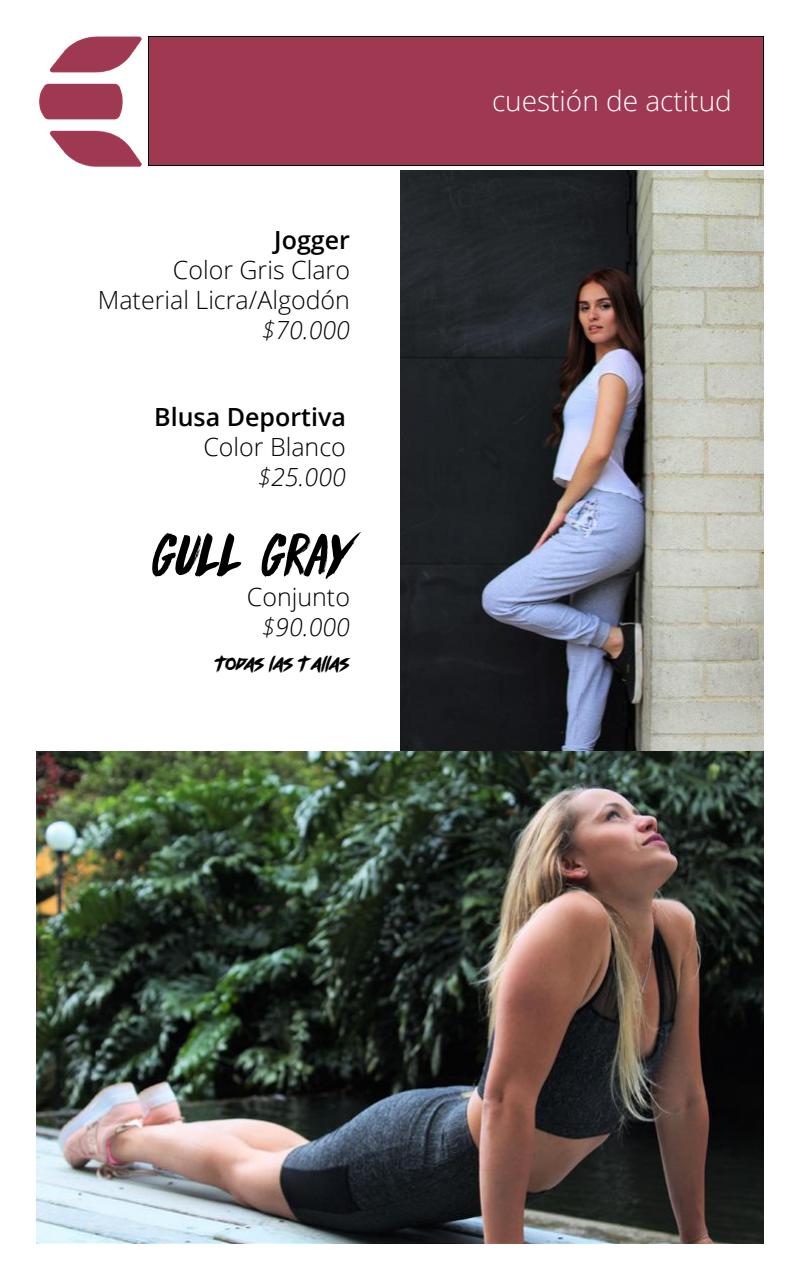
<style>
.page{position:relative;width:800px;height:1280px;background:#fff}
.page>*{position:absolute;margin:0;border:0;box-sizing:border-box;transform-origin:0 0}
.t1{font:60px "DK Knucklebones";letter-spacing:-.01em;color:#000}
.t2{font:300 28px "Open Sans";color:#fff}
.t3{font:300 25px/30px "Open Sans";color:#000;text-align:right}
.t4{font:italic 300 25px "Open Sans";color:#000}
.t5{font:600 25px "Open Sans";color:#000}
.t6{font:17px "outrunfuture";letter-spacing:-.055em;color:#000}
</style>
<div class="page">
<div style="left:148px;top:36px;width:616px;height:130px;background:#9f3851"></div>
<div style="left:148px;top:36px;width:616px;height:130px;border:1px solid #000"></div>
<img style="left:39px;top:36px;width:103px;height:131px">
<img style="left:36px;top:751px;width:728px;height:493px">
<img style="left:400px;top:170px;width:364px;height:581px">
<p class="t5" style="left:274px;top:223px;width:77px">Jogger</p>
<p class="t3" style="left:98px;top:254px;width:254px">Color Gris Claro<br>Material Licra/Algodón</p>
<p class="t4" style="left:261px;top:313px;width:90px">$70.000</p>
<p class="t5" style="left:154px;top:400px;width:193px">Blusa Deportiva</p>
<p class="t3" style="left:203px;top:431px;width:144px">Color Blanco</p>
<p class="t4" style="left:257px;top:460px;width:90px">$25.000</p>
<h1 class="t1" style="left:148px;top:519px;width:204px">GULL GRAY</h1>
<p class="t3" style="left:247px;top:582px;width:105px">Conjunto</p>
<p class="t4" style="left:261px;top:610px;width:90px">$90.000</p>
<p class="t6" style="left:214px;top:654px;width:137px">todas las tallas</p>
<p class="t2" style="left:492px;top:81px;width:241px">cuestión de actitud</p>
</div>
